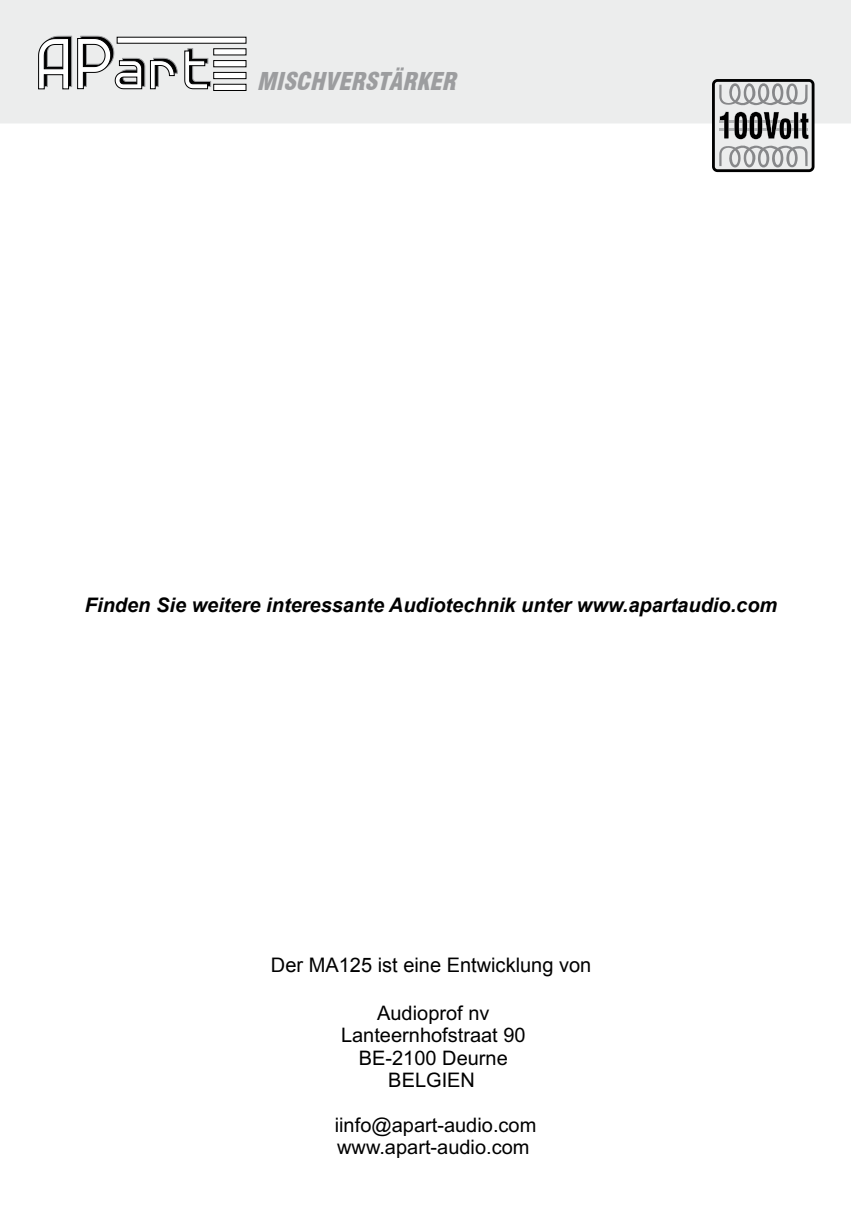
<style>
.page{position:relative;width:851px;height:1231px;background:#fff}
.page>*{position:absolute;margin:0;border:0;box-sizing:border-box;transform-origin:0 0}
.t1{font:italic 900 condensed 24px "Swiss 721 BT";color:#9c9d9f}
.t2{font:20px/22.4px "Arial";color:#000;text-align:center}
.t3{font:italic 700 20px "Arial";color:#000}
.s1{font-style:inherit}
</style>
<div class="page">
<div style="left:0;top:0;width:850px;height:123px;background:#eceded"></div>
<svg style="left:38px;top:36px;width:140px;height:53px"></svg>
<svg style="left:184px;top:48px;width:27px;height:41px"></svg>
<div style="left:117px;top:37px;width:129px;height:6px;background:#fff"></div>
<div style="left:214px;top:49px;width:32px;height:6px;background:#fff"></div>
<div style="left:213px;top:48px;width:33px;height:7px;border:1px solid #000"></div>
<div style="left:214px;top:84px;width:32px;height:6px;background:#fff"></div>
<div style="left:213px;top:84px;width:33px;height:7px;border:1px solid #000"></div>
<div style="left:214px;top:61px;width:32px;height:6px;background:#fff"></div>
<div style="left:213px;top:60px;width:33px;height:7px;border:1px solid #000"></div>
<div style="left:214px;top:72px;width:32px;height:7px;background:#fff"></div>
<div style="left:213px;top:72px;width:33px;height:7px;border:1px solid #000"></div>
<svg style="left:712px;top:79px;width:102px;height:93px;background:#a0a1a1"></svg>
<p class="t1" style="left:257px;top:67px;width:207px">MISCHVERSTÄRKER</p>
<p class="t3" style="left:85px;top:591px;width:693px">Finden Sie weitere interessante Audiotechnik unter www.apartaudio.com</p>
<p class="t2" style="left:271px;top:953px;width:322px">Der MA125 ist eine Entwicklung von</p>
<p class="t2" style="left:341px;top:1003px;width:186px">Audioprof nv<br>Lanteernhofstraat 90<br>BE-2100 Deurne<br>BELGI<span class="s1">EN</span></p>
<p class="t2" style="left:335px;top:1115px;width:203px;text-align:left">i<span class="s1">i</span>nfo@apart-audio.com www.apart-audio.com</p>
</div>
